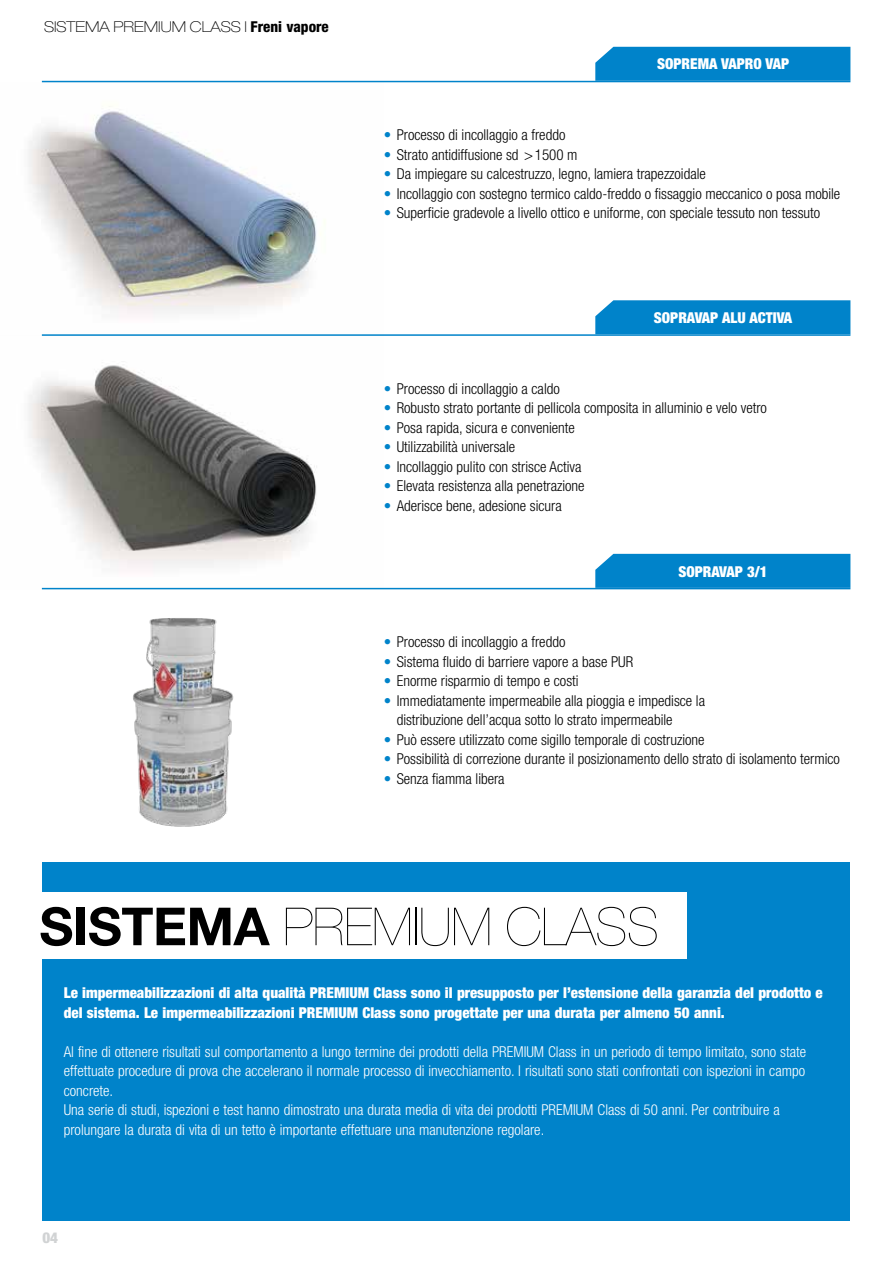
<style>
.page{position:relative;width:893px;height:1263px;background:#fff}
.page>*{position:absolute;margin:0;border:0;box-sizing:border-box;transform-origin:0 0}
.t1{font:200 52.5px "Helvetica Neue LT Std";letter-spacing:-.01em;color:#000}
.t2{font:300 condensed 15px/19.5px "Helvetica Neue LT Std";color:#000}
.t3{font:300 condensed 15px/19.5px "Helvetica Neue LT Std";color:#fff}
.t4{font:900 condensed 15px/19.5px "Helvetica Neue LT Std";color:#fff}
.t5{font:100 expanded 15px "Helvetica Neue LT Std";color:#000}
.t6{font:900 condensed 15px "Helvetica Neue LT Std";color:#d1d3d4}
.s1{font-weight:800;font-stretch:condensed}
.s2{color:#0083ca}
.s3{font-weight:700}
</style>
<div class="page">
<img style="left:133px;top:618px;width:101px;height:209px">
<img style="left:28px;top:82px;width:356px;height:507px">
<div style="left:43px;top:862px;width:807px;height:358px;background:#0083ca"></div>
<div style="left:31px;top:892px;width:656px;height:67px;background:#fff"></div>
<div style="left:595px;top:47px;width:255px;height:34px;background:#0083ca"></div>
<div style="left:595px;top:300px;width:255px;height:34px;background:#0083ca"></div>
<div style="left:595px;top:554px;width:255px;height:34px;background:#0083ca"></div>
<hr style="left:42px;top:81px;width:808px;height:1px;background:#0083ca">
<hr style="left:42px;top:334px;width:808px;height:2px;background:#0083ca">
<hr style="left:42px;top:588px;width:808px;height:1px;background:#0083ca">
<p class="t5" style="left:44px;top:18px;width:286px">SISTEMA PREMIUM CLASS l <span class="s1">Freni vapore</span></p>
<p class="t4" style="left:657px;top:54px;width:133px">SOPREMA VAPRO VAP</p>
<p class="t2" style="left:384px;top:125px;width:183px"><span class="s2">•</span> Processo di incollaggio a freddo</p>
<p class="t2" style="left:384px;top:144px;width:195px"><span class="s2">•</span> Strato antidiffusione sd &gt;1500 m</p>
<p class="t2" style="left:384px;top:164px;width:323px"><span class="s2">•</span> Da impiegare su calcestruzzo, legno, lamiera trapezzoidale</p>
<p class="t2" style="left:384px;top:183px;width:458px"><span class="s2">•</span> Incollaggio con sostegno termico caldo-freddo o fissaggio meccanico o posa mobile</p>
<p class="t2" style="left:384px;top:203px;width:438px"><span class="s2">•</span> Superficie gradevole a livello ottico e uniforme, con speciale tessuto non tessuto</p>
<p class="t4" style="left:654px;top:308px;width:140px">SOPRAVAP ALU ACTIVA</p>
<p class="t2" style="left:384px;top:378px;width:177px"><span class="s2">•</span> Processo di incollaggio a caldo</p>
<p class="t2" style="left:384px;top:398px;width:384px"><span class="s2">•</span> Robusto strato portante di pellicola composita in alluminio e velo vetro</p>
<p class="t2" style="left:384px;top:417px;width:192px"><span class="s2">•</span> Posa rapida, sicura e conveniente</p>
<p class="t2" style="left:384px;top:437px;width:133px"><span class="s2">•</span> Utilizzabilità universale</p>
<p class="t2" style="left:384px;top:456px;width:199px"><span class="s2">•</span> Incollaggio pulito con strisce Activa</p>
<p class="t2" style="left:384px;top:476px;width:202px"><span class="s2">•</span> Elevata resistenza alla penetrazione</p>
<p class="t2" style="left:384px;top:495px;width:179px"><span class="s2">•</span> Aderisce bene, adesione sicura</p>
<p class="t4" style="left:678px;top:562px;width:91px">SOPRAVAP 3/1</p>
<p class="t2" style="left:384px;top:632px;width:183px"><span class="s2">•</span> Processo di incollaggio a freddo</p>
<p class="t2" style="left:384px;top:651px;width:251px"><span class="s2">•</span> Sistema fluido di barriere vapore a base PUR</p>
<p class="t2" style="left:384px;top:671px;width:196px"><span class="s2">•</span> Enorme risparmio di tempo e costi</p>
<p class="t2" style="left:397px;top:690px;width:310px;text-indent:-13px"><span class="s2">•</span> Immediatamente impermeabile alla pioggia e impedisce la distribuzione dell’acqua sotto lo strato impermeabile</p>
<p class="t2" style="left:384px;top:729px;width:322px"><span class="s2">•</span> Può essere utilizzato come sigillo temporale di costruzione</p>
<p class="t2" style="left:384px;top:749px;width:457px"><span class="s2">•</span> Possibilità di correzione durante il posizionamento dello strato di isolamento termico</p>
<p class="t2" style="left:384px;top:768px;width:122px"><span class="s2">•</span> Senza fiamma libera</p>
<h1 class="t1" style="left:39px;top:896px;width:621px"><span class="s3">SISTEMA</span> PREMIUM CLASS</h1>
<p class="t4" style="left:64px;top:983px;width:760px">Le impermeabilizzazioni di alta qualità PREMIUM Class sono il presupposto per l’estensione della garanzia del prodotto e del sistema. Le impermeabilizzazioni PREMIUM Class sono progettate per una durata per almeno 50 anni.</p>
<p class="t3" style="left:64px;top:1041px;width:744px">Al fine di ottenere risultati sul comportamento a lungo termine dei prodotti della PREMIUM Class in un periodo di tempo limitato, sono state effettuate procedure di prova che accelerano il normale processo di invecchiamento. I risultati sono stati confrontati con ispezioni in campo concrete.<br>Una serie di studi, ispezioni e test hanno dimostrato una durata media di vita dei prodotti PREMIUM Class di 50 anni. Per contribuire a prolungare la durata di vita di un tetto è importante effettuare una manutenzione regolare.</p>
<p class="t6" style="left:43px;top:1228px;width:17px">04</p>
</div>
